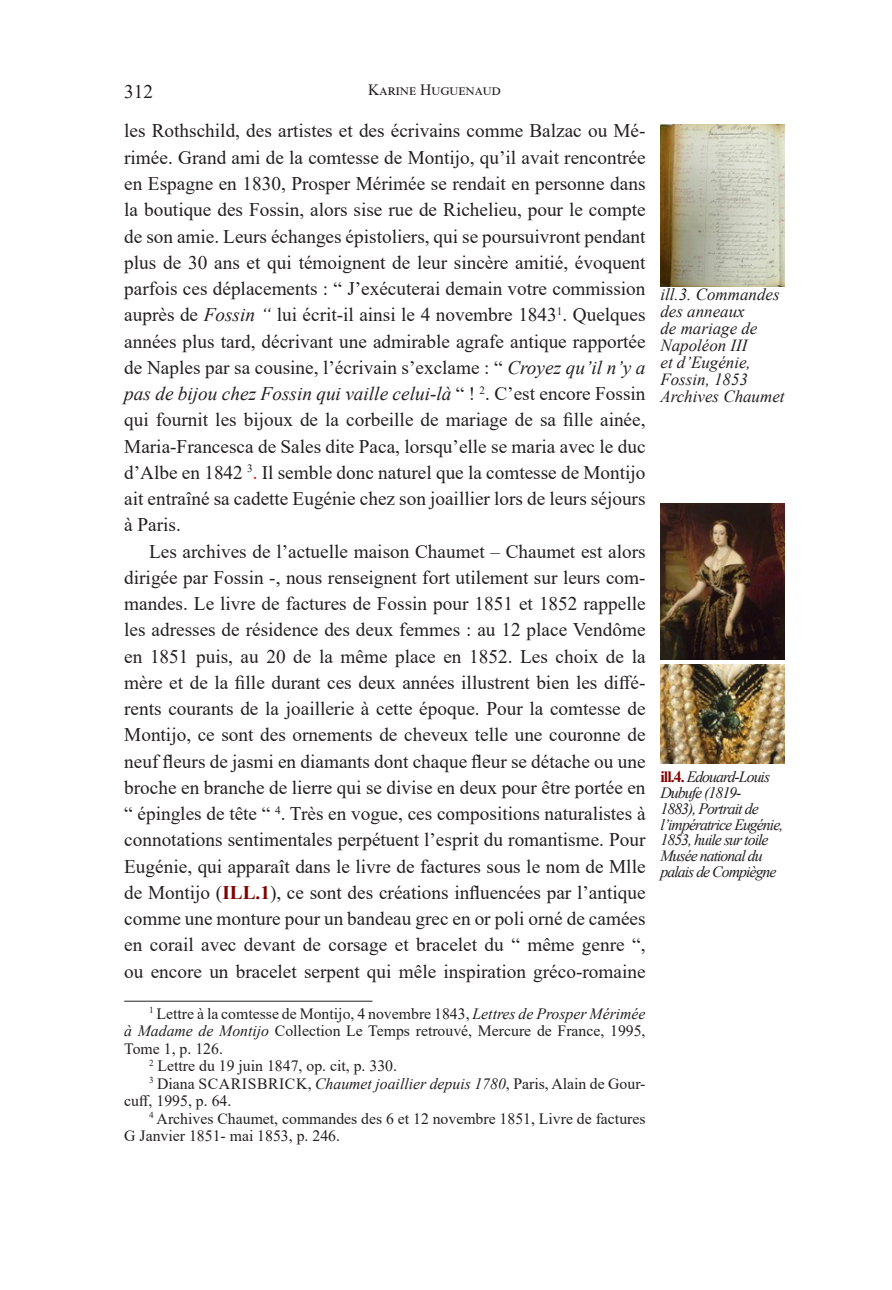
<style>
.page{position:relative;width:892px;height:1290px;background:#fff}
.page>*{position:absolute;margin:0;border:0;box-sizing:border-box;transform-origin:0 0}
.TEXTO{font:19.25px/26.2px "Times New Roman";color:#231f20;text-align:justify}
.Pie_de_foto_-_Column{font:italic 16.97px/17px "Times New Roman";color:#231f20}
.Nota_al_Pie{font:15.75px/17.5px "Times New Roman";color:#231f20}
.Pie_de_foto_-_Column-2{font:italic 15.75px/15.8px "Times New Roman";letter-spacing:-.06em;color:#231f20}
.s1{font-style:italic}
.s2{color:#f00}
.s3{font-weight:700;color:#800000}
.s4{font-weight:700;font-style:normal;color:#800000}
</style>
<div class="page">
<hr style="left:124px;top:1001px;width:248px;height:1px;background:#231f20">
<img style="left:660px;top:124px;width:124px;height:162px">
<img style="left:660px;top:665px;width:124px;height:98px">
<img style="left:660px;top:503px;width:124px;height:157px">
<p class="TEXTO" style="left:124px;top:78px;width:30px">312</p>
<p class="Nota_al_Pie" style="left:368px;top:81px;width:134px">Karine Huguenaud</p>
<p class="TEXTO" style="left:124px;top:117px;width:522px">les Rothschild, des artistes et des écrivains comme Balzac ou Mé&shy;rimée. Grand ami de la comtesse de Montijo, qu’il avait rencontrée en Espagne en 1830, Prosper Mérimée se rendait en personne dans la boutique des Fossin, alors sise rue de Richelieu, pour le compte de son amie. Leurs échanges épistoliers, qui se poursuivront pendant plus de 30 ans et qui témoignent de leur sincère amitié, évoquent parfois ces déplacements : “ J’exécuterai demain votre commission auprès de <span class="s1">Fossin “</span> lui écrit-il ainsi le 4 novembre 1843<sup>1</sup>. Quelques années plus tard, décrivant une admirable agrafe antique rapportée de Naples par sa cousine, l’écrivain s’exclame : “ <span class="s1">Croyez qu’il n’y a pas de bijou chez Fossin qui vaille celui-là</span> “ ! <sup>2</sup>. C’est encore Fossin qui fournit les bijoux de la corbeille de mariage de sa fille ainée, Maria-Francesca de Sales dite Paca, lorsqu’elle se maria avec le duc d’Albe en 1842 <sup>3</sup><span class="s2">.</span> Il semble donc naturel que la comtesse de Montijo ait entraîné sa cadette Eugénie chez son joaillier lors de leurs séjours à Paris.</p>
<p class="TEXTO" style="left:124px;top:537px;width:522px;text-indent:25px">Les archives de l’actuelle maison Chaumet – Chaumet est alors dirigée par Fossin -, nous renseignent fort utilement sur leurs com&shy;mandes. Le livre de factures de Fossin pour 1851 et 1852 rappelle les adresses de résidence des deux femmes : au 12 place Vendôme en 1851 puis, au 20 de la même place en 1852. Les choix de la mère et de la fille durant ces deux années illustrent bien les diffé&shy;rents courants de la joaillerie à cette époque. Pour la comtesse de Montijo, ce sont des ornements de cheveux telle une couronne de neuf fleurs de jasmi en diamants dont chaque fleur se détache ou une broche en branche de lierre qui se divise en deux pour être portée en “ épingles de tête “ <sup>4</sup>. Très en vogue, ces compositions naturalistes à connotations sentimentales perpétuent l’esprit du romantisme. Pour Eugénie, qui apparaît dans le livre de factures sous le nom de Mlle de Montijo (<span class="s3">ILL.1</span>), ce sont des créations influencées par l’antique comme une monture pour un bandeau grec en or poli orné de camées en corail avec devant de corsage et bracelet du “ même genre “, ou encore un bracelet serpent qui mêle inspiration gréco-romaine</p>
<p class="Nota_al_Pie" style="left:124px;top:1004px;width:522px;text-align:justify;text-indent:25px"><sup>1</sup> Lettre à la comtesse de Montijo, 4 novembre 1843, <span class="s1">Lettres de Prosper Mérimée à Madame de Montijo</span> Collection Le Temps retrouvé, Mercure de France, 1995, Tome 1, p. 126.</p>
<p class="Nota_al_Pie" style="left:149px;top:1057px;width:249px"><sup>2</sup> Lettre du 19 juin 1847, op. cit, p. 330.</p>
<p class="Nota_al_Pie" style="left:124px;top:1074px;width:522px;text-indent:25px"><sup>3</sup> Diana SCARISBRICK, <span class="s1">Chaumet joaillier depuis 1780</span>, Paris, Alain de Gour&shy;cuff, 1995, p. 64.</p>
<p class="Nota_al_Pie" style="left:124px;top:1109px;width:522px;text-indent:25px"><sup>4</sup> Archives Chaumet, commandes des 6 et 12 novembre 1851, Livre de factures<br>G Janvier 1851- mai 1853, p. 246.</p>
<p class="Pie_de_foto_-_Column" style="left:660px;top:286px;width:126px">ill.3. Commandes des anneaux<br>de mariage de<br>Napoléon III<br>et d’Eugénie,<br>Fossin, 1853<br>Archives Chaumet</p>
<p class="Pie_de_foto_-_Column-2" style="left:660px;top:769px;width:124px"><span class="s4">ill.4.</span> Edouard-Louis<br>Dubufe (1819-<br>1883), Portrait de l’impératrice Eugénie,<br>1853, huile sur toile<br>Musée national du palais de Compiègne</p>
</div>
